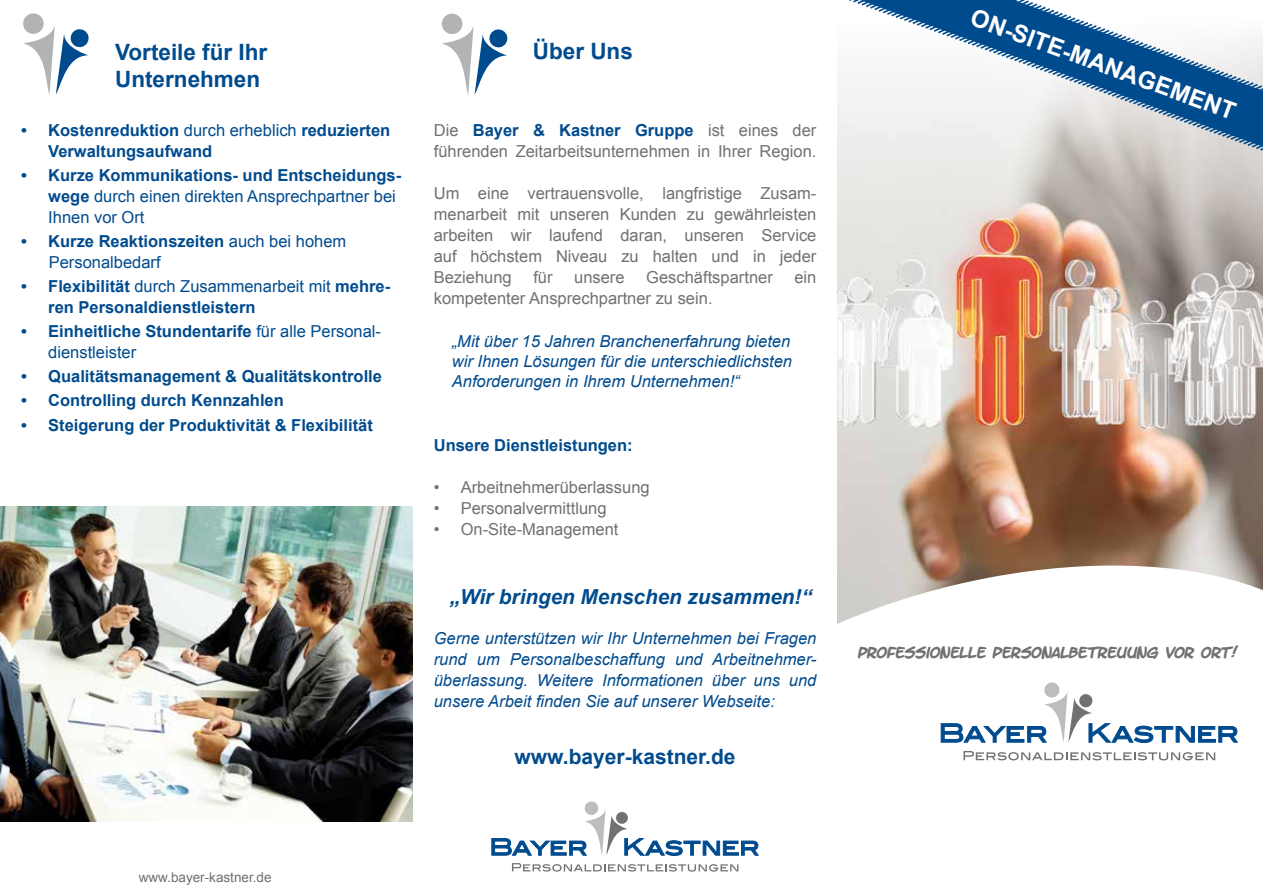
<style>
.page{position:relative;width:1263px;height:893px;background:#fff}
.page>*{position:absolute;margin:0;border:0;box-sizing:border-box;transform-origin:0 0}
.t1{font:700 24px "Arial";color:#fff}
.t2{font:700 22.5px/27px "Arial";color:#004b8e}
.t3{font:700 21px "Arial";color:#004b8e}
.t4{font:italic 700 20.7px "Arial";color:#004b8e}
.t5{font:16.5px/21px "Arial";color:#707172}
.t6{font:italic 16.5px/21px "Arial";color:#004b8e;text-align:justify}
.t7{font:700 16.5px/21px "Arial";color:#004b8e}
.t8{font:16.5px/21px "Arial";color:#004b8e}
.t9{font:13.5px "Arial";color:#707172}
.t10{font:700 13.05px "Letter O Matic";color:#707172}
.s1{font-weight:400}
.s2{font-weight:700}
.s3{font-weight:700;color:#004b8e}
</style>
<div class="page">
<img style="left:838px;top:200px;width:425px;height:338px">
<svg style="left:738px;top:538px;width:525px;height:334px"></svg>
<svg style="left:941px;top:682px;width:297px;height:61px"></svg>
<svg style="left:963px;top:751px;width:252px;height:9px"></svg>
<svg style="left:23px;top:13px;width:66px;height:82px"></svg>
<svg style="left:442px;top:13px;width:66px;height:82px"></svg>
<svg style="left:491px;top:801px;width:268px;height:55px"></svg>
<svg style="left:512px;top:863px;width:226px;height:9px"></svg>
<img style="left:0;top:506px;width:412px;height:315px">
<svg style="left:837px;top:0;width:426px;height:200px"></svg>
<h2 class="t2" style="left:115px;top:39px;width:154px">Vorteile für Ihr<br>Unternehmen</h2>
<h2 class="t2" style="left:533px;top:38px;width:102px">Über Uns</h2>
<p class="t7" style="left:48px;top:121px;width:344px;text-indent:-27px">• Kostenreduktion <span class="s1">durch erheblich</span> reduzierten<br>Verwaltungsaufwand</p>
<p class="t8" style="left:48px;top:165px;width:354px;text-indent:-27px"><span class="s2">• Kurze Kommunikations- und Entscheidungs&shy;wege</span> durch einen direkten Ansprechpartner bei<br>Ihnen vor Ort</p>
<p class="t8" style="left:49px;top:231px;width:299px;text-indent:-28px"><span class="s2">• Kurze Reaktionszeiten</span> auch bei hohem<br>Personalbedarf</p>
<p class="t7" style="left:48px;top:277px;width:344px;text-indent:-27px">• Flexibilität <span class="s1">durch Zusammenarbeit mit</span> mehre&shy;ren Personaldienstleistern</p>
<p class="t8" style="left:48px;top:321px;width:334px;text-indent:-27px"><span class="s2">• Einheitliche Stundentarife</span> für alle Personal&shy;dienstleister</p>
<p class="t7" style="left:21px;top:367px;width:362px">• Qualitätsmanagement &amp; Qualitätskontrolle</p>
<p class="t7" style="left:21px;top:391px;width:264px">• Controlling durch Kennzahlen</p>
<p class="t7" style="left:21px;top:415px;width:353px">• Steigerung der Produktivität &amp; Flexibilität</p>
<p class="t5" style="left:434px;top:120px;width:384px">Die <span class="s3">Bayer &amp; Kastner Gruppe</span> ist eines der führenden Zeitarbeitsunternehmen in Ihrer Region.</p>
<p class="t5" style="left:434px;top:183px;width:384px;text-align:justify">Um eine vertrauensvolle, langfristige Zusam&shy;menarbeit mit unseren Kunden zu gewährleisten arbeiten wir laufend daran, unseren Service auf höchstem Niveau zu halten und in jeder Beziehung</p>
<p class="t5" style="left:533px;top:267px;width:21px">für</p>
<p class="t5" style="left:574px;top:267px;width:52px">unsere</p>
<p class="t5" style="left:646px;top:267px;width:128px">Geschäftspartner</p>
<p class="t5" style="left:794px;top:267px;width:24px">ein</p>
<p class="t5" style="left:434px;top:288px;width:280px">kompetenter Ansprechpartner zu sein.</p>
<p class="t6" style="left:452px;top:331px;width:342px;line-height:19.8px">„Mit über 15 Jahren Branchenerfahrung bieten wir Ihnen Lösungen für die unterschiedlichsten Anforderungen in Ihrem Unternehmen!“</p>
<p class="t7" style="left:434px;top:436px;width:200px">Unsere Dienstleistungen:</p>
<p class="t5" style="left:434px;top:477px;width:217px">• Arbeitnehmerüberlassung</p>
<p class="t5" style="left:434px;top:498px;width:174px">• Personalvermittlung</p>
<p class="t5" style="left:434px;top:519px;width:186px">• On-Site-Management</p>
<p class="t4" style="left:450px;top:583px;width:364px">„Wir bringen Menschen zusammen!“</p>
<p class="t6" style="left:434px;top:627px;width:384px">Gerne unterstützen wir Ihr Unternehmen bei Fragen rund um Personalbeschaffung und Arbeitnehmer&shy;überlassung. Weitere Informationen über uns und unsere Arbeit finden Sie auf unserer Webseite:</p>
<p class="t3" style="left:515px;top:742px;width:222px">www.bayer-kastner.de</p>
<h1 class="t1" style="left:977px;top:1px;width:281px;rotate:20deg">ON-SITE-MANAGEMENT</h1>
<p class="t10" style="left:858px;top:648px;width:380px">PROFESSIONELLE PERSONALBETREUUNG VOR ORT!</p>
<p class="t9" style="left:139px;top:868px;width:134px">www.bayer-kastner.de</p>
</div>
